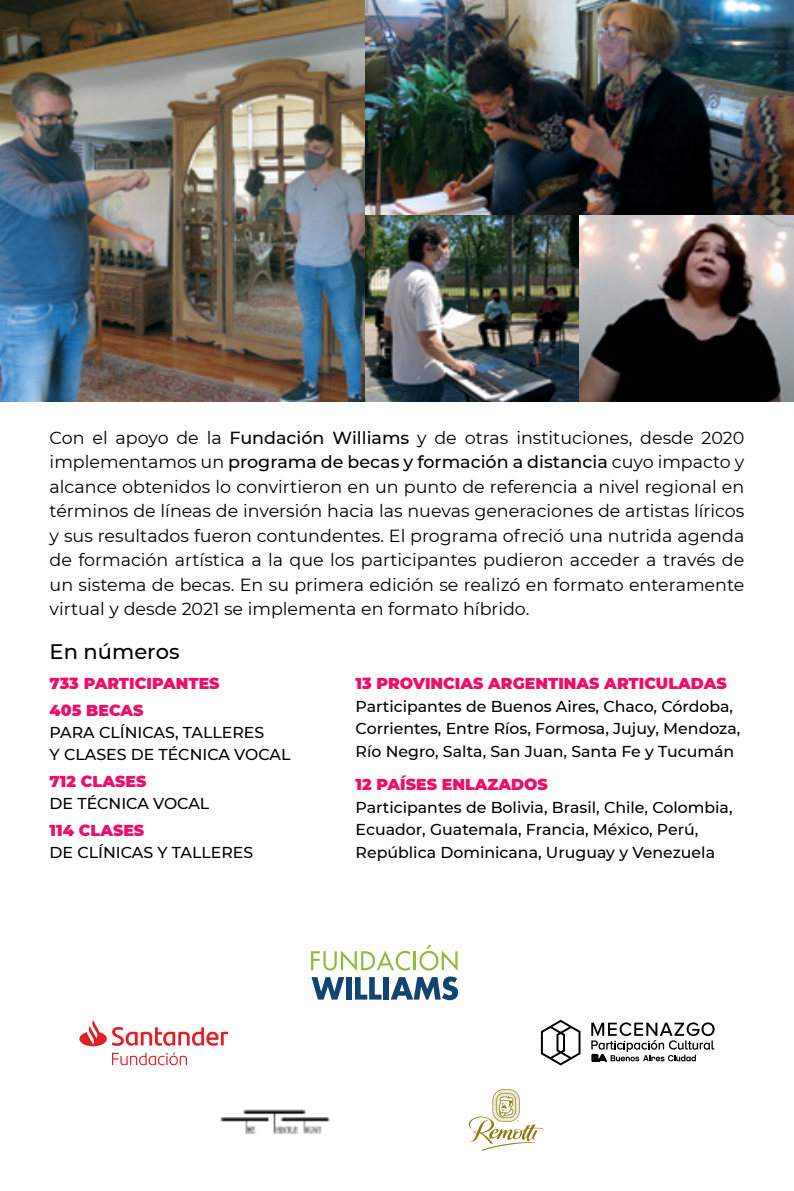
<style>
.page{position:relative;width:794px;height:1191px;background:#fff}
.page>*{position:absolute;margin:0;border:0;box-sizing:border-box;transform-origin:0 0}
.t1{font:500 21px "Montserrat";color:#000}
.t2{font:17.5px/24.5px "Montserrat";color:#000;text-align:justify}
.t3{font:500 15.75px/22.6px "Montserrat";color:#000}
.t4{font:900 15.75px/27.1px "Montserrat";color:#ed0f69}
.s1{font-weight:500}
</style>
<div class="page">
<img style="left:0;top:0;width:365px;height:402px">
<svg style="left:311px;top:944px;width:147px;height:56px"></svg>
<img style="left:220px;top:1109px;width:110px;height:25px">
<img style="left:365px;top:0;width:429px;height:402px">
<svg style="left:468px;top:1089px;width:76px;height:62px"></svg>
<svg style="left:79px;top:1020px;width:149px;height:26px"></svg>
<svg style="left:112px;top:1052px;width:75px;height:13px"></svg>
<svg style="left:541px;top:1019px;width:39px;height:46px"></svg>
<svg style="left:591px;top:1022px;width:123px;height:40px"></svg>
<p class="t2" style="left:50px;top:424px;width:696px">Con el apoyo de la <span class="s1">Fundación Williams</span> y de otras instituciones, desde 2020 implementamos un <span class="s1">programa de becas y formación a distancia</span> cuyo impacto y alcance obtenidos lo convirtieron en un punto de referencia a nivel regional en términos de líneas de inversión hacia las nuevas generaciones de artistas líricos y sus resultados fueron contundentes. El programa ofreció una nutrida agenda de formación artística a la que los participantes pudieron acceder a través de un sistema de becas. En su primera edición se realizó en formato enteramente virtual y desde 2021 se implementa en formato híbrido.</p>
<p class="t1" style="left:50px;top:637px;width:131px">En números</p>
<p class="t4" style="left:50px;top:669px;width:171px">733 PARTICIPANTES<br>405 BECAS</p>
<p class="t3" style="left:50px;top:721px;width:242px;line-height:21.9px">PARA CLÍNICAS, TALLERES<br>Y CLASES DE TÉCNICA VOCAL</p>
<p class="t4" style="left:50px;top:767px;width:98px">712 CLASES</p>
<p class="t3" style="left:50px;top:791px;width:161px">DE TÉCNICA VOCAL</p>
<p class="t4" style="left:50px;top:815px;width:96px">114 CLASES</p>
<p class="t3" style="left:50px;top:840px;width:205px">DE CLÍNICAS Y TALLERES</p>
<p class="t4" style="left:356px;top:669px;width:373px">13 PROVINCIAS ARGENTINAS ARTICULADAS</p>
<p class="t3" style="left:356px;top:694px;width:386px">Participantes de Buenos Aires, Chaco, Córdoba,<br>Corrientes, Entre Ríos, Formosa, Jujuy, Mendoza,<br>Río Negro, Salta, San Juan, Santa Fe y Tucumán</p>
<p class="t4" style="left:356px;top:770px;width:194px">12 PAÍSES ENLAZADOS</p>
<p class="t3" style="left:356px;top:795px;width:378px">Participantes de Bolivia, Brasil, Chile, Colombia,<br>Ecuador, Guatemala, Francia, México, Perú,<br>República Dominicana, Uruguay y Venezuela</p>
</div>
